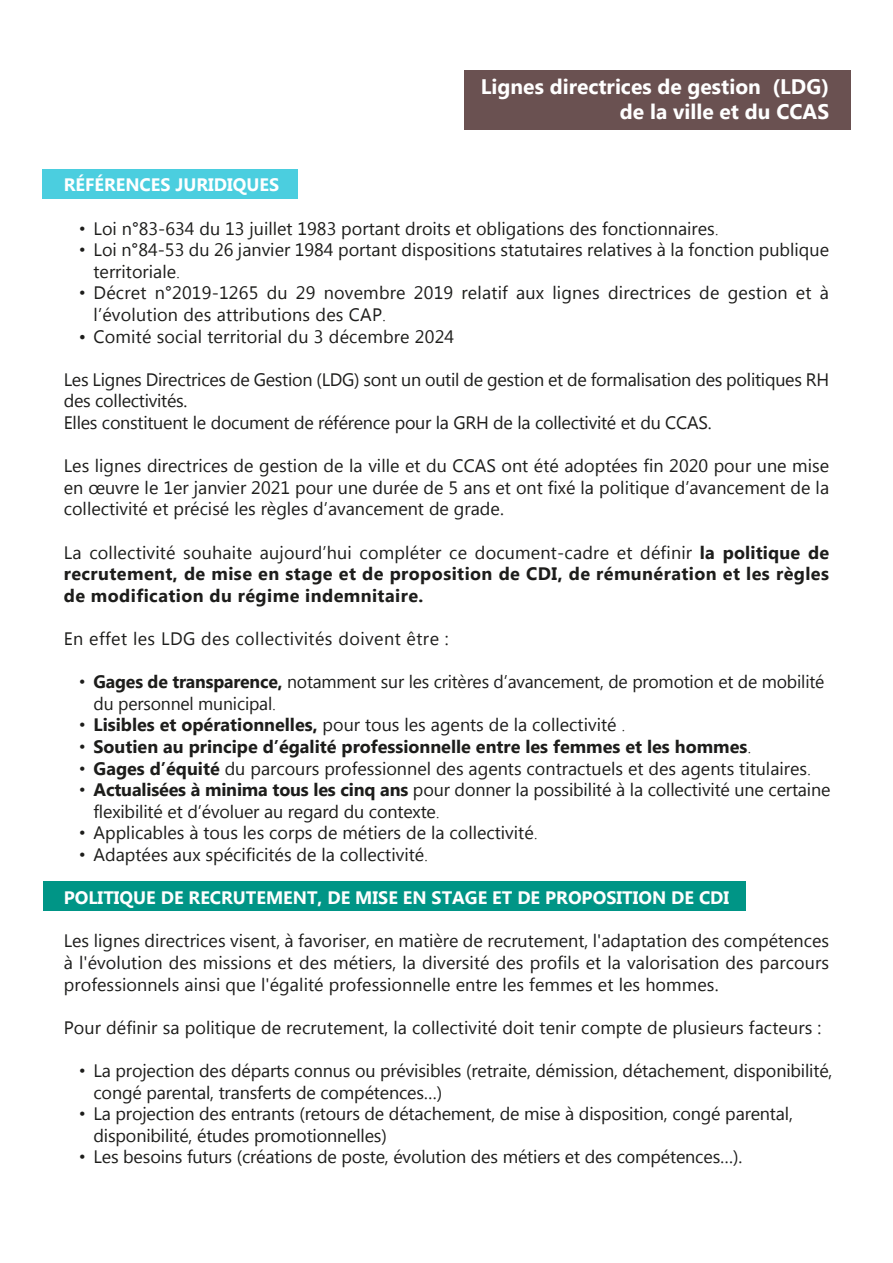
<style>
.page{position:relative;width:893px;height:1263px;background:#fff}
.page>*{position:absolute;margin:0;border:0;box-sizing:border-box;transform-origin:0 0}
.t1{font:700 21px/25.2px "Segoe UI";color:#fff;text-align:right}
.t2{font:18px/21.6px "Segoe UI";color:#1d1d1b;text-align:justify}
.t3{font:700 18px/21.6px "Segoe UI";color:#1d1d1b;text-align:justify}
.t4{font:700 18px "Segoe UI";color:#fff}
.t5{font:18px "Segoe UI";letter-spacing:.025em;color:#1d1d1b}
.s1{font-weight:300}
.s2{font-weight:400}
.s3{font-weight:700}
</style>
<div class="page">
<div style="left:464px;top:70px;width:386px;height:59px;background:#6a5151"></div>
<div style="left:43px;top:169px;width:255px;height:30px;background:#4bcedf"></div>
<div style="left:43px;top:881px;width:702px;height:30px;background:#009586"></div>
<p class="t1" style="left:481px;top:76px;width:350px">Lignes directrices de gestion (LDG) de la ville et du CCAS</p>
<p class="t4" style="left:64px;top:178px;width:217px">RÉFÉRENCES JURIDIQUES</p>
<p class="t2" style="left:79px;top:219px;width:642px"><span class="s1">ï</span> Loi n°83-634 du 13 juillet 1983 portant droits et obligations des fonctionnaires<span class="s1">.</span></p>
<p class="t2" style="left:79px;top:241px;width:752px"><span class="s1">ï</span> Loi n°84-53 du 26 janvier 1984 portant dispositions statutaires relatives à la fonction publique</p>
<p class="t2" style="left:94px;top:262px;width:88px">territoriale<span class="s1">.</span></p>
<p class="t2" style="left:79px;top:284px;width:752px"><span class="s1">ï</span> Décret n°2019-1265 du 29 novembre 2019 relatif aux lignes directrices de gestion et à</p>
<p class="t2" style="left:94px;top:305px;width:294px">l’évolution des attributions des CAP<span class="s1">.</span></p>
<p class="t2" style="left:79px;top:327px;width:377px">ï Comité social territorial du 3 décembre 2024</p>
<p class="t2" style="left:64px;top:370px;width:767px;text-align:left">Les Lignes Directrices de Gestion (LDG) sont un outil de gestion et de formalisation des politiques RH des collectivités.<br>Elles constituent le document de référence pour la GRH de la collectivité et du CCAS.</p>
<p class="t2" style="left:64px;top:457px;width:767px">Les lignes directrices de gestion de la ville et du CCAS ont été adoptées fin 2020 pour une mise en œuvre le 1er janvier 2021 pour une durée de 5 ans et ont fixé la politique d’avancement de la collectivité et précisé les règles d’avancement de grade.</p>
<p class="t3" style="left:64px;top:543px;width:767px"><span class="s2">La collectivité souhaite aujourd’hui compléter ce document-cadre et définir</span> la politique de recrutement, de mise en stage et de proposition de CDI, de rémunération et les règles de modification du régime indemnitaire.</p>
<p class="t5" style="left:64px;top:631px;width:387px">En effet les LDG des collectivités doivent être :</p>
<p class="t2" style="left:79px;top:673px;width:747px"><span class="s1">ï</span> <span class="s3">Gages de transparence,</span> notamment sur les critères d’avancement, de promotion et de mobilité</p>
<p class="t2" style="left:94px;top:694px;width:184px">du personnel municipal<span class="s1">.</span></p>
<p class="t2" style="left:79px;top:716px;width:548px"><span class="s1">ï</span> <span class="s3">Lisibles et opérationnelles,</span> pour tous les agents de la collectivité <span class="s1">.</span></p>
<p class="t3" style="left:79px;top:737px;width:674px"><span class="s1">ï</span> Soutien au principe d’égalité professionnelle entre les femmes et les hommes<span class="s1">.</span></p>
<p class="t2" style="left:79px;top:759px;width:734px"><span class="s1">ï</span> <span class="s3">Gages d’équité</span> du parcours professionnel des agents contractuels et des agents titulaires<span class="s1">.</span></p>
<p class="t2" style="left:79px;top:781px;width:753px"><span class="s1">ï</span> <span class="s3">Actualisées à minima tous les cinq ans</span> pour donner la possibilité à la collectivité une certaine</p>
<p class="t2" style="left:94px;top:802px;width:348px">flexibilité et d’évoluer au regard du contexte<span class="s1">.</span></p>
<p class="t2" style="left:79px;top:824px;width:460px"><span class="s1">ï</span> Applicables à tous les corps de métiers de la collectivité<span class="s1">.</span></p>
<p class="t2" style="left:79px;top:845px;width:351px"><span class="s1">ï</span> Adaptées aux spécificités de la collectivité<span class="s1">.</span></p>
<p class="t4" style="left:64px;top:891px;width:667px">POLITIQUE DE RECRUTEMENT, DE MISE EN STAGE ET DE PROPOSITION DE CDI</p>
<p class="t2" style="left:64px;top:932px;width:767px">Les lignes directrices visent, à favoriser, en matière de recrutement, l'adaptation des compétences à l'évolution des missions et des métiers, la diversité des profils et la valorisation des parcours professionnels ainsi que l'égalité professionnelle entre les femmes et les hommes.</p>
<p class="t2" style="left:64px;top:1016px;width:759px">Pour définir sa politique de recrutement, la collectivité doit tenir compte de plusieurs facteurs :</p>
<p class="t2" style="left:79px;top:1061px;width:755px"><span class="s1">ï</span> La projection des départs connus ou prévisibles (retraite, démission, détachement, disponibilité,</p>
<p class="t2" style="left:94px;top:1083px;width:350px">congé parental, transferts de compétences…)</p>
<p class="t2" style="left:79px;top:1105px;width:716px"><span class="s1">ï</span> La projection des entrants (retours de détachement, de mise à disposition, congé parental,</p>
<p class="t2" style="left:94px;top:1126px;width:295px">disponibilité, études promotionnelles)</p>
<p class="t2" style="left:79px;top:1148px;width:665px"><span class="s1">ï</span> Les besoins futurs (créations de poste, évolution des métiers et des compétences…).</p>
</div>
